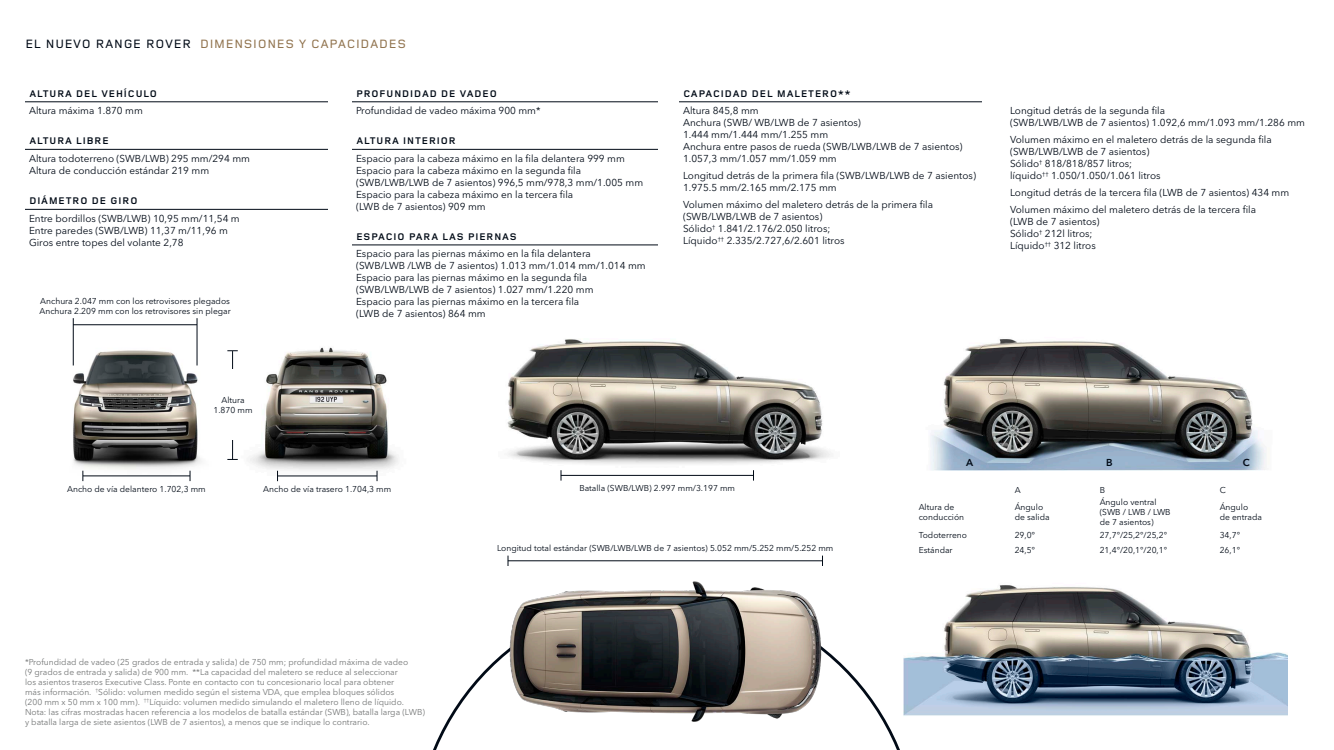
<style>
.page{position:relative;width:1334px;height:750px;background:#fff}
.page>*{position:absolute;margin:0;border:0;box-sizing:border-box;transform-origin:0 0}
.t1{font:500 12.5px "Land Rover Wide";color:#91744f}
.LR_GE_TABLE_BODY_COP{font:10px/12px "Avenir Next W1 G";color:#010a16}
.LR_GE_TABLE_HEADER{font:700 10px "Land Rover Wide";letter-spacing:.025em;color:#010a16}
.LR_GE_TABLE_BODY_COP-2{font:600 10px "Avenir Next W1 G";color:#010a16}
.LR_GE_CAVEAT__5{font:8.5px/10px "Avenir Next W1 G";color:#757777}
.LR_GE_DIMENSIONS_CEN{font:8.5px/10.5px "Avenir Next W1 G";color:#010a16;text-align:center}
.LR_GE_DIMENSIONS{font:8.5px "Avenir Next W1 G";color:#010a16}
.s1{color:#010a16}
</style>
<div class="page">
<svg style="left:433px;top:652px;width:471px;height:98px"></svg>
<img style="left:507px;top:339px;width:324px;height:125px">
<img style="left:72px;top:343px;width:156px;height:139px">
<img style="left:234px;top:347px;width:164px;height:135px">
<img style="left:904px;top:585px;width:384px;height:131px">
<img style="left:930px;top:339px;width:336px;height:132px">
<img style="left:504px;top:581px;width:325px;height:154px">
<hr style="left:508px;top:561px;width:314px;height:1px;background:#010a16">
<hr style="left:561px;top:475px;width:192px;height:1px;background:#010a16">
<hr style="left:73px;top:325px;width:124px;height:1px;background:#010a16">
<hr style="left:197px;top:318px;width:1px;height:47px;background:#010a16">
<hr style="left:73px;top:318px;width:1px;height:47px;background:#010a16">
<hr style="left:83px;top:476px;width:107px;height:1px;background:#010a16">
<hr style="left:232px;top:351px;width:1px;height:109px;background:#010a16">
<hr style="left:278px;top:476px;width:99px;height:1px;background:#010a16">
<hr style="left:25px;top:102px;width:303px;height:1px;background:#010a16">
<hr style="left:25px;top:149px;width:303px;height:1px;background:#010a16">
<hr style="left:25px;top:209px;width:303px;height:1px;background:#010a16">
<hr style="left:679px;top:102px;width:303px;height:1px;background:#010a16">
<div style="left:206px;top:369px;width:55px;height:71px;background:#fff"></div>
<hr style="left:352px;top:149px;width:306px;height:1px;background:#010a16">
<hr style="left:352px;top:245px;width:306px;height:1px;background:#010a16">
<hr style="left:352px;top:102px;width:306px;height:1px;background:#010a16">
<p class="t1" style="left:25px;top:36px;width:383px"><span class="s1">EL NUEVO RANGE ROVER</span> DIMENSIONES Y CAPACIDADES</p>
<p class="LR_GE_TABLE_HEADER" style="left:29px;top:87px;width:130px">ALTURA DEL VEHÍCULO</p>
<p class="LR_GE_TABLE_BODY_COP" style="left:29px;top:104px;width:115px">Altura máxima 1.870 mm</p>
<p class="LR_GE_TABLE_HEADER" style="left:29px;top:134px;width:82px">ALTURA LIBRE</p>
<p class="LR_GE_TABLE_BODY_COP" style="left:29px;top:152px;width:223px">Altura todoterreno (SWB/LWB) 295 mm/294 mm</p>
<p class="LR_GE_TABLE_BODY_COP" style="left:29px;top:164px;width:182px">Altura de conducción estándar 219 mm</p>
<p class="LR_GE_TABLE_HEADER" style="left:29px;top:194px;width:110px">DIÁMETRO DE GIRO</p>
<p class="LR_GE_TABLE_BODY_COP" style="left:29px;top:212px;width:212px">Entre bordillos (SWB/LWB) 10,95 mm/11,54 m</p>
<p class="LR_GE_TABLE_BODY_COP" style="left:29px;top:224px;width:200px">Entre paredes (SWB/LWB) 11,37 m/11,96 m</p>
<p class="LR_GE_TABLE_BODY_COP" style="left:29px;top:236px;width:156px">Giros entre topes del volante 2,78</p>
<p class="LR_GE_TABLE_HEADER" style="left:356px;top:87px;width:143px">PROFUNDIDAD DE VADEO</p>
<p class="LR_GE_TABLE_BODY_COP" style="left:356px;top:104px;width:186px">Profundidad de vadeo máxima 900 mm*</p>
<p class="LR_GE_TABLE_HEADER" style="left:356px;top:134px;width:102px">ALTURA INTERIOR</p>
<p class="LR_GE_TABLE_BODY_COP" style="left:356px;top:152px;width:270px">Espacio para la cabeza máximo en la fila delantera 999 mm</p>
<p class="LR_GE_TABLE_BODY_COP" style="left:356px;top:164px;width:289px">Espacio para la cabeza máximo en la segunda fila (SWB/LWB/LWB de 7 asientos) 996,5 mm/978,3 mm/1.005 mm</p>
<p class="LR_GE_TABLE_BODY_COP" style="left:356px;top:188px;width:219px">Espacio para la cabeza máximo en la tercera fila (LWB de 7 asientos) 909 mm</p>
<p class="LR_GE_TABLE_HEADER" style="left:356px;top:230px;width:163px">ESPACIO PARA LAS PIERNAS</p>
<p class="LR_GE_TABLE_BODY_COP" style="left:356px;top:247px;width:291px">Espacio para las piernas máximo en la fila delantera<br>(SWB/LWB /LWB de 7 asientos) 1.013 mm/1.014 mm/1.014 mm</p>
<p class="LR_GE_TABLE_BODY_COP" style="left:356px;top:271px;width:239px">Espacio para las piernas máximo en la segunda fila (SWB/LWB/LWB de 7 asientos) 1.027 mm/1.220 mm</p>
<p class="LR_GE_TABLE_BODY_COP" style="left:356px;top:295px;width:225px">Espacio para las piernas máximo en la tercera fila (LWB de 7 asientos) 864 mm</p>
<p class="LR_GE_DIMENSIONS_CEN" style="left:40px;top:295px;width:191px">Anchura 2.047 mm con los retrovisores plegados</p>
<p class="LR_GE_DIMENSIONS_CEN" style="left:39px;top:305px;width:193px">Anchura 2.209 mm con los retrovisores sin plegar</p>
<p class="LR_GE_DIMENSIONS_CEN" style="left:213px;top:394px;width:41px">Altura<br>1.870 mm</p>
<p class="LR_GE_TABLE_HEADER" style="left:683px;top:87px;width:169px">CAPACIDAD DEL MALETERO**</p>
<p class="LR_GE_TABLE_BODY_COP" style="left:683px;top:104px;width:77px">Altura 845,8 mm</p>
<p class="LR_GE_TABLE_BODY_COP" style="left:683px;top:116px;width:179px">Anchura (SWB/ WB/LWB de 7 asientos)</p>
<p class="LR_GE_TABLE_BODY_COP" style="left:683px;top:128px;width:147px">1.444 mm/1.444 mm/1.255 mm</p>
<p class="LR_GE_TABLE_BODY_COP" style="left:683px;top:140px;width:281px">Anchura entre pasos de rueda (SWB/LWB/LWB de 7 asientos)<br>1.057,3 mm/1.057 mm/1.059 mm</p>
<p class="LR_GE_TABLE_BODY_COP" style="left:683px;top:169px;width:295px">Longitud detrás de la primera fila (SWB/LWB/LWB de 7 asientos)<br>1.975.5 mm/2.165 mm/2.175 mm</p>
<p class="LR_GE_TABLE_BODY_COP" style="left:683px;top:198px;width:252px">Volumen máximo del maletero detrás de la primera fila (SWB/LWB/LWB de 7 asientos)</p>
<p class="LR_GE_TABLE_BODY_COP" style="left:683px;top:222px;width:149px">Sólido<sup>†</sup> 1.841/2.176/2.050 litros;</p>
<p class="LR_GE_TABLE_BODY_COP" style="left:683px;top:234px;width:163px">Líquido<sup>††</sup> 2.335/2.727,6/2.601 litros</p>
<p class="LR_GE_TABLE_BODY_COP" style="left:1010px;top:104px;width:296px">Longitud detrás de la segunda fila<br>(SWB/LWB/LWB de 7 asientos) 1.092,6 mm/1.093 mm/1.286 mm</p>
<p class="LR_GE_TABLE_BODY_COP" style="left:1010px;top:133px;width:263px">Volumen máximo en el maletero detrás de la segunda fila (SWB/LWB/LWB de 7 asientos)</p>
<p class="LR_GE_TABLE_BODY_COP" style="left:1010px;top:157px;width:124px">Sólido<sup>†</sup> 818/818/857 litros;</p>
<p class="LR_GE_TABLE_BODY_COP" style="left:1010px;top:169px;width:152px">líquido<sup>††</sup> 1.050/1.050/1.061 litros</p>
<p class="LR_GE_TABLE_BODY_COP" style="left:1010px;top:186px;width:281px">Longitud detrás de la tercera fila (LWB de 7 asientos) 434 mm</p>
<p class="LR_GE_TABLE_BODY_COP" style="left:1010px;top:203px;width:248px">Volumen máximo del maletero detrás de la tercera fila (LWB de 7 asientos)</p>
<p class="LR_GE_TABLE_BODY_COP" style="left:1010px;top:227px;width:84px">Sólido<sup>†</sup> 212l litros;</p>
<p class="LR_GE_TABLE_BODY_COP" style="left:1010px;top:239px;width:87px">Líquido<sup>††</sup> 312 litros</p>
<p class="LR_GE_TABLE_BODY_COP-2" style="left:966px;top:455px;width:9px">A</p>
<p class="LR_GE_TABLE_BODY_COP-2" style="left:1106px;top:454px;width:8px">B</p>
<p class="LR_GE_TABLE_BODY_COP-2" style="left:1243px;top:454px;width:8px">C</p>
<p class="LR_GE_DIMENSIONS_CEN" style="left:67px;top:483px;width:140px">Ancho de vía delantero 1.702,3 mm</p>
<p class="LR_GE_DIMENSIONS_CEN" style="left:263px;top:483px;width:130px">Ancho de vía trasero 1.704,3 mm</p>
<p class="LR_GE_CAVEAT__5" style="left:25px;top:656px;width:402px">*Profundidad de vadeo (25 grados de entrada y salida) de 750 mm; profundidad máxima de vadeo<br>(9 grados de entrada y salida) de 900 mm. **La capacidad del maletero se reduce al seleccionar<br>los asientos traseros Executive Class. Ponte en contacto con tu concesionario local para obtener<br>más información. <sup>†</sup>Sólido: volumen medido según el sistema VDA, que emplea bloques sólidos<br>(200 mm x 50 mm x 100 mm). <sup>††</sup>Líquido: volumen medido simulando el maletero lleno de líquido.<br>Nota: las cifras mostradas hacen referencia a los modelos de batalla estándar (SWB), batalla larga (LWB) y batalla larga de siete asientos (LWB de 7 asientos), a menos que se indique lo contrario.</p>
<p class="LR_GE_DIMENSIONS_CEN" style="left:579px;top:482px;width:157px">Batalla (SWB/LWB) 2.997 mm/3.197 mm</p>
<p class="LR_GE_DIMENSIONS_CEN" style="left:497px;top:542px;width:338px">Longitud total estándar (SWB/LWB/LWB de 7 asientos) 5.052 mm/5.252 mm/5.252 mm</p>
<p class="LR_GE_DIMENSIONS" style="left:919px;top:501px;width:37px">Altura de</p>
<p class="LR_GE_DIMENSIONS" style="left:919px;top:511px;width:47px">conducción</p>
<p class="LR_GE_DIMENSIONS" style="left:1015px;top:483px;width:7px">A</p>
<p class="LR_GE_DIMENSIONS" style="left:1100px;top:483px;width:7px">B</p>
<p class="LR_GE_DIMENSIONS" style="left:1220px;top:483px;width:8px">C</p>
<p class="LR_GE_DIMENSIONS" style="left:1015px;top:501px;width:30px">Ángulo</p>
<p class="LR_GE_DIMENSIONS" style="left:1015px;top:511px;width:36px">de salida</p>
<p class="LR_GE_DIMENSIONS" style="left:1100px;top:496px;width:58px">Ángulo ventral</p>
<p class="LR_GE_DIMENSIONS" style="left:1100px;top:506px;width:72px">(SWB / LWB / LWB</p>
<p class="LR_GE_DIMENSIONS" style="left:1100px;top:516px;width:55px">de 7 asientos)</p>
<p class="LR_GE_DIMENSIONS" style="left:1220px;top:501px;width:30px">Ángulo</p>
<p class="LR_GE_DIMENSIONS" style="left:1220px;top:511px;width:44px">de entrada</p>
<p class="LR_GE_DIMENSIONS" style="left:919px;top:528px;width:50px">Todoterreno</p>
<p class="LR_GE_DIMENSIONS" style="left:1015px;top:528px;width:22px">29,0º</p>
<p class="LR_GE_DIMENSIONS" style="left:1100px;top:528px;width:69px">27,7°/25,2°/25,2°</p>
<p class="LR_GE_DIMENSIONS" style="left:1220px;top:528px;width:22px">34,7°</p>
<p class="LR_GE_DIMENSIONS" style="left:919px;top:543px;width:35px">Estándar</p>
<p class="LR_GE_DIMENSIONS" style="left:1015px;top:543px;width:22px">24,5º</p>
<p class="LR_GE_DIMENSIONS" style="left:1100px;top:543px;width:69px">21,4°/20,1°/20,1°</p>
<p class="LR_GE_DIMENSIONS" style="left:1220px;top:543px;width:22px">26,1°</p>
</div>
